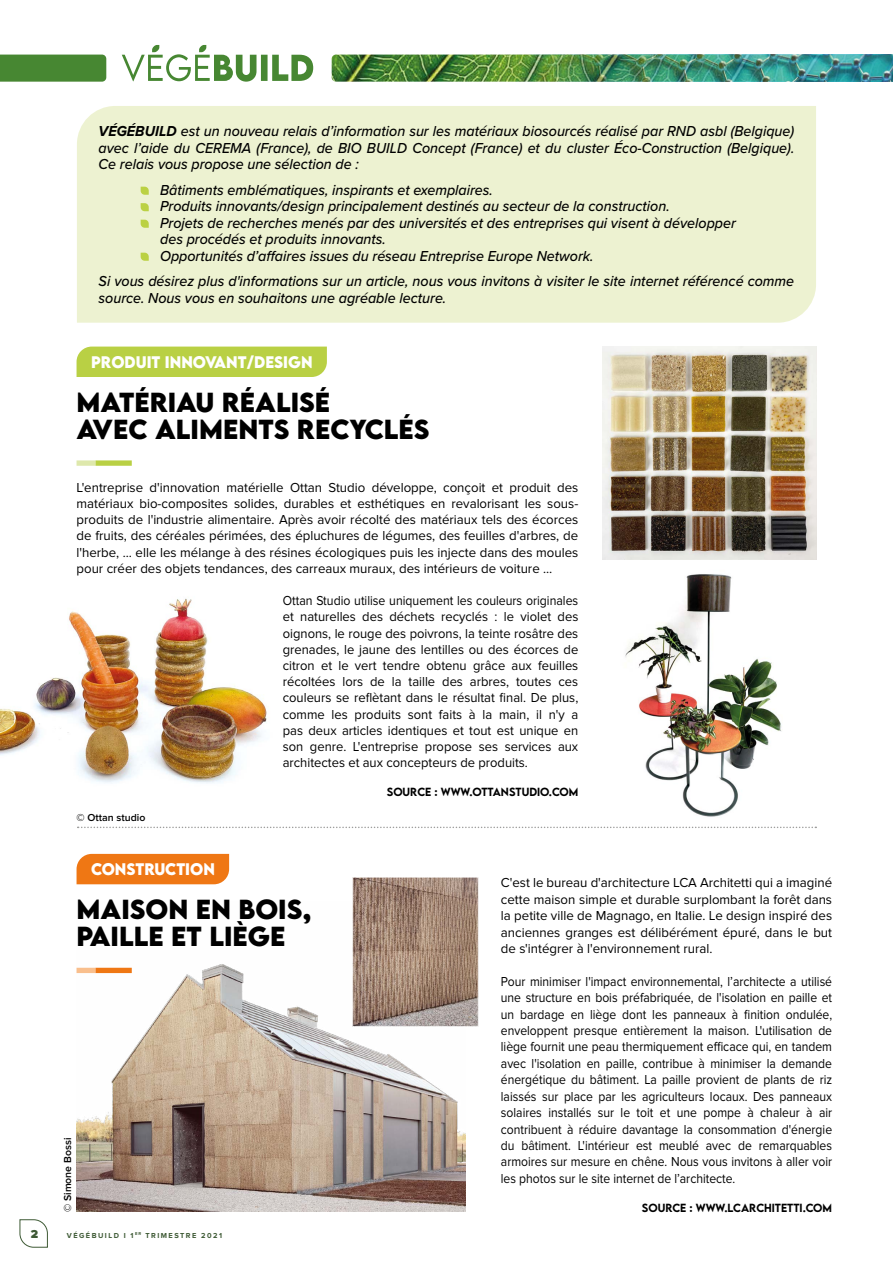
<style>
.page{position:relative;width:893px;height:1263px;background:#fff}
.page>*{position:absolute;margin:0;border:0;box-sizing:border-box;transform-origin:0 0}
.t1{font:700 24.45px/27px "LEMONMILK";color:#000}
.t2{font:italic 500 15px/16.5px "Proxima Nova";color:#000;scale:.95 1}
.t3{font:700 14.85px "LEMONMILK";color:#fff;scale:.95 1}
.t4{font:13.5px/16.2px "Proxima Nova";color:#000;text-align:justify}
.t5{font:13.5px/16.4px "Proxima Nova";color:#000;text-align:justify;scale:.9 1}
.t6{font:13.5px/16.2px "Proxima Nova";color:#000;text-align:justify;scale:.91 1}
.t7{font:900 12px "Proxima Nova";color:#3e5a35}
.t8{font:500 10.5px "LEMONMILK";color:#000}
.t9{font:600 10.5px "Proxima Nova";color:#000}
.t10{font:700 7.5px "Proxima Nova";letter-spacing:.2em;color:#3e5a35}
.s1{font-weight:700}
</style>
<div class="page">
<div style="left:77px;top:106px;width:739px;height:217px;background:#edf2d1"></div>
<img style="left:77px;top:964px;width:388px;height:248px">
<img style="left:0;top:598px;width:267px;height:185px">
<img style="left:332px;top:55px;width:173px;height:27px">
<div style="left:0;top:55px;width:106px;height:27px;background:#478732"></div>
<svg style="left:122px;top:45px;width:191px;height:37px"></svg>
<svg style="left:19px;top:1219px;width:29px;height:29px"></svg>
<img style="left:505px;top:55px;width:388px;height:27px">
<div style="left:77px;top:347px;width:250px;height:30px;background:#b9d044"></div>
<div style="left:77px;top:460px;width:19px;height:6px;background:#dee8ac"></div>
<div style="left:96px;top:460px;width:36px;height:6px;background:#b9d044"></div>
<div style="left:77px;top:854px;width:152px;height:30px;background:#ef7714"></div>
<div style="left:77px;top:968px;width:19px;height:5px;background:#f9bf8d"></div>
<div style="left:96px;top:968px;width:36px;height:5px;background:#ef7714"></div>
<svg style="left:141px;top:187px;width:8px;height:8px"></svg>
<svg style="left:141px;top:203px;width:8px;height:8px"></svg>
<svg style="left:141px;top:220px;width:8px;height:8px"></svg>
<svg style="left:141px;top:253px;width:8px;height:8px"></svg>
<img style="left:594px;top:549px;width:218px;height:278px">
<img style="left:603px;top:347px;width:213px;height:212px">
<img style="left:354px;top:878px;width:123px;height:147px">
<div style="left:352px;top:876px;width:127px;height:151px;border:1px solid #fff"></div>
<svg style="left:78px;top:827px;width:738px;height:1px"></svg>
<p class="t2" style="left:99px;top:122px;width:734px;text-align:justify"><span class="s1">VÉGÉBUILD</span> est un nouveau relais d’information sur les matériaux biosourcés réalisé par RND asbl (Belgique) avec l’aide du CEREMA (France), de BIO BUILD Concept (France) et du cluster Éco-Construction (Belgique).<br>Ce relais vous propose une sélection de :</p>
<p class="t2" style="left:160px;top:181px;width:607px">Bâtiments emblématiques, inspirants et exemplaires.<br>Produits innovants/design principalement destinés au secteur de la construction.<br>Projets de recherches menés par des universités et des entreprises qui visent à développer des procédés et produits innovants.<br>Opportunités d’affaires issues du réseau Entreprise Europe Network.</p>
<p class="t2" style="left:99px;top:272px;width:734px">Si vous désirez plus d'informations sur un article, nous vous invitons à visiter le site internet référencé comme source. Nous vous en souhaitons une agréable lecture.</p>
<p class="t3" style="left:91px;top:352px;width:235px">PRODUIT INNOVANT/DESIGN</p>
<h1 class="t1" style="left:77px;top:389px;width:354px">MATÉRIAU RÉALISÉ<br>AVEC ALIMENTS RECYCLÉS</h1>
<p class="t4" style="left:77px;top:479px;width:503px">L'entreprise d'innovation matérielle Ottan Studio développe, conçoit et produit des matériaux bio-composites solides, durables et esthétiques en revalorisant les sous&shy;produits de l'industrie alimentaire. Après avoir récolté des matériaux tels des écorces de fruits, des céréales périmées, des épluchures de légumes, des feuilles d'arbres, de l'herbe, … elle les mélange à des résines écologiques puis les injecte dans des moules pour créer des objets tendances, des carreaux muraux, des intérieurs de voiture …</p>
<p class="t6" style="left:283px;top:593px;width:326px">Ottan Studio utilise uniquement les couleurs originales et naturelles des déchets recyclés : le violet des oignons, le rouge des poivrons, la teinte rosâtre des grenades, le jaune des lentilles ou des écorces de citron et le vert tendre obtenu grâce aux feuilles récoltées lors de la taille des arbres, toutes ces couleurs se reflètant dans le résultat final. De plus, comme les produits sont faits à la main, il n'y a pas deux articles identiques et tout est unique en son genre. L'entreprise propose ses services aux architectes et aux concepteurs de produits.</p>
<p class="t8" style="left:387px;top:785px;width:193px">SOURCE : WWW.OTTANSTUDIO.COM</p>
<p class="t9" style="left:77px;top:813px;width:70px">© Ottan studio</p>
<p class="t3" style="left:91px;top:859px;width:132px">CONSTRUCTION</p>
<h1 class="t1" style="left:77px;top:896px;width:237px">MAISON EN BOIS,<br>PAILLE ET LIÈGE</h1>
<p class="t9" style="left:63px;top:1212px;width:76px;rotate:-90deg">© Simone Bossi</p>
<p class="t7" style="left:31px;top:1227px;width:9px">2</p>
<p class="t10" style="left:145px;top:1232px;width:78px">TRIMESTRE 2021</p>
<p class="t10" style="left:67px;top:1232px;width:76px">VÉGÉBUILD I 1 <sup>ER</sup></p>
<p class="t4" style="left:501px;top:875px;width:333px">C'est le bureau d'architecture LCA Architetti qui a imaginé cette maison simple et durable surplombant la forêt dans la petite ville de Magnago, en Italie. Le design inspiré des anciennes granges est délibérément épuré, dans le but de s'intégrer à l'environnement rural.</p>
<p class="t5" style="left:501px;top:973px;width:370px">Pour minimiser l'impact environnemental, l’architecte a utilisé une structure en bois préfabriquée, de l'isolation en paille et un bardage en liège dont les panneaux à finition ondulée, enveloppent presque entièrement la maison. L'utilisation de liège fournit une peau thermiquement efficace qui, en tandem avec l'isolation en paille, contribue à minimiser la demande énergétique du bâtiment. La paille provient de plants de riz laissés sur place par les agriculteurs locaux. Des panneaux solaires installés sur le toit et une pompe à chaleur à air contribuent à réduire davantage la consommation d'énergie du bâtiment. L'intérieur est meublé avec de remarquables armoires sur mesure en chêne. Nous vous invitons à aller voir les photos sur le site internet de l’architecte.</p>
<p class="t8" style="left:642px;top:1201px;width:192px">SOURCE : WWW.LCARCHITETTI.COM</p>
</div>
